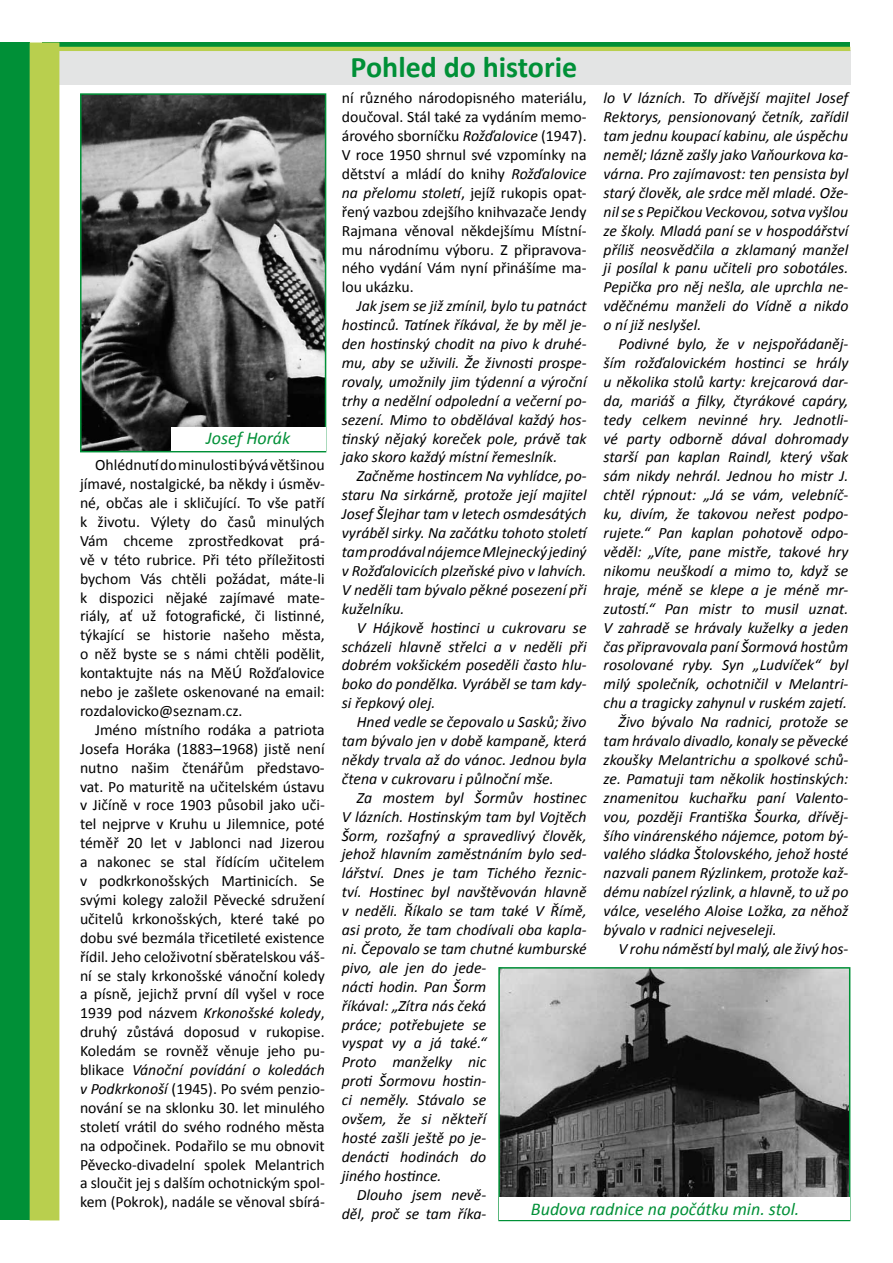
<style>
.page{position:relative;width:893px;height:1263px;background:#fff}
.page>*{position:absolute;margin:0;border:0;box-sizing:border-box;transform-origin:0 0}
.t1{font:700 30px "Calibri";color:#009037}
.t2{font:italic 18px "Calibri";color:#009037}
.t3{font:italic 15.75px/18.9px "Calibri";color:#000;text-align:justify}
.t4{font:15.75px/18.9px "Calibri";color:#000;text-align:justify}
.s1{font-style:italic}
</style>
<div class="page">
<svg style="left:59px;top:43px;width:791px;height:4px;background:#0a9338"></svg>
<div style="left:52px;top:51px;width:798px;height:34px;background:#e3e4e4"></div>
<hr style="left:55px;top:47px;width:795px;height:4px;background:#b9cf4e">
<div style="left:0;top:43px;width:30px;height:1177px;background:#009037"></div>
<div style="left:30px;top:43px;width:29px;height:1177px;background:#b9cf4e"></div>
<img style="left:83px;top:96px;width:240px;height:353px">
<div style="left:80px;top:93px;width:246px;height:359px;border:2px solid #009037"></div>
<div style="left:171px;top:428px;width:154px;height:23px;background:#fff"></div>
<img style="left:501px;top:970px;width:346px;height:227px">
<div style="left:498px;top:967px;width:352px;height:254px;border:2px solid #009037"></div>
<div style="left:499px;top:1197px;width:351px;height:23px;background:#fff"></div>
<p class="t2" style="left:206px;top:426px;width:86px">Josef Horák</p>
<p class="t4" style="left:80px;top:455px;width:246px;text-indent:15px">Ohlédnutí do minulosti bývá většinou jímavé, nostalgické, ba někdy i úsměv&shy;né, občas ale i skličující. To vše patří k životu. Výlety do časů minulých Vám chceme zprostředkovat prá&shy;vě v této rubrice. Při této příležitosti bychom Vás chtěli požádat, máte-li k dispozici nějaké zajímavé mate&shy;riály, ať už fotografické, či listinné, týkající se historie našeho města, o něž byste se s námi chtěli podělit, kontaktujte nás na MěÚ Rožďalovice nebo je zašlete oskenované na email: rozdalovicko@seznam.cz.</p>
<p class="t4" style="left:80px;top:719px;width:246px;text-indent:15px">Jméno místního rodáka a patriota Josefa Horáka (1883–1968) jistě není nutno našim čtenářům představo&shy;vat. Po maturitě na učitelském ústavu v Jičíně v roce 1903 působil jako uči&shy;tel nejprve v Kruhu u Jilemnice, poté téměř 20 let v Jablonci nad Jizerou a nakonec se stal řídícím učitelem v podkrkonošských Martinicích. Se svými kolegy založil Pěvecké sdružení učitelů krkonošských, které také po dobu své bezmála třicetileté existence řídil. Jeho celoživotní sběratelskou váš&shy;ní se staly krkonošské vánoční koledy a písně, jejichž první díl vyšel v roce 1939 pod názvem <span class="s1">Krkonošské koledy</span>, druhý zůstává doposud v rukopise.<br>Koledám se rovněž věnuje jeho pu&shy;blikace <span class="s1">Vánoční povídání o koledách v Podkrkonoší</span> (1945). Po svém penzio&shy;nování se na sklonku 30. let minulého století vrátil do svého rodného města na odpočinek. Podařilo se mu obnovit Pěvecko-divadelní spolek Melantrich a sloučit jej s dalším ochotnickým spol&shy;kem (Pokrok), nadále se věnoval sbírá-</p>
<h1 class="t1" style="left:351px;top:48px;width:228px">Pohled do historie</h1>
<p class="t4" style="left:342px;top:88px;width:246px">ní různého národopisného materiálu, doučoval. Stál také za vydáním memo&shy;árového sborníčku <span class="s1">Rožďalovice</span> (1947).<br>V roce 1950 shrnul své vzpomínky na dětství a mládí do knihy <span class="s1">Rožďalovice na přelomu století</span>, jejíž rukopis opat&shy;řený vazbou zdejšího knihvazače Jendy Rajmana věnoval někdejšímu Místní&shy;mu národnímu výboru. Z připravova&shy;ného vydání Vám nyní přinášíme ma&shy;lou ukázku.</p>
<p class="t3" style="left:342px;top:296px;width:246px;text-indent:15px">Jak jsem se již zmínil, bylo tu patnáct hostinců. Tatínek říkával, že by měl je&shy;den hostinský chodit na pivo k druhé&shy;mu, aby se uživili. Že živnosti prospe&shy;rovaly, umožnily jim týdenní a výroční trhy a nedělní odpolední a večerní po&shy;sezení. Mimo to obdělával každý hos&shy;tinský nějaký koreček pole, právě tak jako skoro každý místní řemeslník.</p>
<p class="t3" style="left:342px;top:466px;width:247px;text-indent:15px">Začněme hostincem Na vyhlídce, po&shy;staru Na sirkárně, protože její majitel Josef Šlejhar tam v letech osmdesátých vyráběl sirky. Na začátku tohoto století tam prodával nájemce Mlejnecký jediný v Rožďalovicích plzeňské pivo v lahvích.<br>V neděli tam bývalo pěkné posezení při kuželníku.</p>
<p class="t3" style="left:342px;top:617px;width:246px;text-indent:15px">V Hájkově hostinci u cukrovaru se scházeli hlavně střelci a v neděli při dobrém vokšickém poseděli často hlu&shy;boko do pondělka. Vyráběl se tam kdy&shy;si řepkový olej.</p>
<p class="t3" style="left:342px;top:712px;width:246px;text-indent:15px">Hned vedle se čepovalo u Sasků; živo tam bývalo jen v době kampaně, která někdy trvala až do vánoc. Jednou byla čtena v cukrovaru i půlnoční mše.</p>
<p class="t3" style="left:357px;top:787px;width:231px">Za mostem byl Šormův hostinec</p>
<p class="t3" style="left:342px;top:806px;width:246px">V lázních. Hostinským tam byl Vojtěch</p>
<p class="t3" style="left:342px;top:825px;width:246px">Šorm, rozšafný a spravedlivý člověk,</p>
<p class="t3" style="left:342px;top:844px;width:246px">jehož hlavním zaměstnáním bylo sed-</p>
<p class="t3" style="left:342px;top:863px;width:246px">lářství. Dnes je tam Tichého řeznic-</p>
<p class="t3" style="left:342px;top:882px;width:246px">tví. Hostinec byl navštěvován hlavně</p>
<p class="t3" style="left:342px;top:901px;width:246px">v neděli. Říkalo se tam také V Římě,</p>
<p class="t3" style="left:342px;top:920px;width:246px">asi proto, že tam chodívali oba kapla-</p>
<p class="t3" style="left:342px;top:938px;width:246px">ni. Čepovalo se tam chutné kumburské</p>
<p class="t3" style="left:342px;top:957px;width:146px">pivo, ale jen do jede-</p>
<p class="t3" style="left:342px;top:976px;width:146px">nácti hodin. Pan Šorm</p>
<p class="t3" style="left:342px;top:995px;width:146px">říkával: „Zítra nás čeká</p>
<p class="t3" style="left:342px;top:1014px;width:146px">práce; potřebujete se</p>
<p class="t3" style="left:342px;top:1033px;width:146px">vyspat vy a já také.“</p>
<p class="t3" style="left:342px;top:1052px;width:146px">Proto manželky nic</p>
<p class="t3" style="left:342px;top:1071px;width:146px">proti Šormovu hostin-</p>
<p class="t3" style="left:342px;top:1090px;width:146px">ci neměly. Stávalo se</p>
<p class="t3" style="left:342px;top:1109px;width:146px">ovšem, že si někteří</p>
<p class="t3" style="left:342px;top:1127px;width:146px">hosté zašli ještě po je-</p>
<p class="t3" style="left:342px;top:1146px;width:146px">denácti hodinách do</p>
<p class="t3" style="left:342px;top:1165px;width:101px">jiného hostince.</p>
<p class="t3" style="left:357px;top:1184px;width:131px">Dlouho jsem nevě-</p>
<p class="t3" style="left:342px;top:1203px;width:146px">děl, proč se tam říka-</p>
<p class="t3" style="left:604px;top:88px;width:246px">lo V lázních. To dřívější majitel Josef Rektorys, pensionovaný četník, zařídil tam jednu koupací kabinu, ale úspěchu neměl; lázně zašly jako Vaňourkova ka&shy;várna. Pro zajímavost: ten pensista byl starý člověk, ale srdce měl mladé. Ože&shy;nil se s Pepičkou Veckovou, sotva vyšlou ze školy. Mladá paní se v hospodářství příliš neosvědčila a zklamaný manžel ji posílal k panu učiteli pro sobotáles.<br>Pepička pro něj nešla, ale uprchla ne&shy;vděčnému manželi do Vídně a nikdo o ní již neslyšel.</p>
<p class="t3" style="left:619px;top:334px;width:231px">Podivné bylo, že v nejspořádaněj-</p>
<p class="t3" style="left:604px;top:353px;width:246px">ším rožďalovickém hostinci se hrály</p>
<p class="t3" style="left:604px;top:371px;width:246px">u několika stolů karty: krejcarová dar-</p>
<p class="t3" style="left:604px;top:390px;width:246px">da, mariáš a filky, čtyrákové capáry,</p>
<p class="t3" style="left:604px;top:409px;width:246px">tedy celkem nevinné hry. Jednotli-</p>
<p class="t3" style="left:604px;top:428px;width:246px">vé party odborně dával dohromady</p>
<p class="t3" style="left:604px;top:447px;width:246px">starší pan kaplan Raindl, který však</p>
<p class="t3" style="left:604px;top:466px;width:246px">sám nikdy nehrál. Jednou ho mistr J.</p>
<p class="t3" style="left:604px;top:485px;width:246px">chtěl rýpnout: „Já se vám, velebníč-</p>
<p class="t3" style="left:604px;top:504px;width:246px">ku, divím, že takovou neřest podpo-</p>
<p class="t3" style="left:604px;top:523px;width:246px">rujete.“ Pan kaplan pohotově odpo-</p>
<p class="t3" style="left:604px;top:542px;width:246px">věděl: „Víte, pane mistře, takové hry</p>
<p class="t3" style="left:604px;top:560px;width:246px">nikomu neuškodí a mimo to, když se</p>
<p class="t3" style="left:604px;top:579px;width:246px">hraje, méně se klepe a je méně mr-</p>
<p class="t3" style="left:604px;top:598px;width:246px">zutostí.“ Pan mistr to musil uznat.</p>
<p class="t3" style="left:604px;top:617px;width:246px">V zahradě se hrávaly kuželky a jeden</p>
<p class="t3" style="left:604px;top:636px;width:246px">čas připravovala paní Šormová hostům</p>
<p class="t3" style="left:604px;top:655px;width:246px">rosolované ryby. Syn „Ludvíček“ byl</p>
<p class="t3" style="left:604px;top:674px;width:246px">milý společník, ochotničil v Melantri-</p>
<p class="t3" style="left:604px;top:693px;width:245px">chu a tragicky zahynul v ruském zajetí.</p>
<p class="t3" style="left:619px;top:712px;width:231px">Živo bývalo Na radnici, protože se</p>
<p class="t3" style="left:604px;top:731px;width:246px">tam hrávalo divadlo, konaly se pěvecké</p>
<p class="t3" style="left:604px;top:749px;width:246px">zkoušky Melantrichu a spolkové schů-</p>
<p class="t3" style="left:604px;top:768px;width:246px">ze. Pamatuji tam několik hostinských:</p>
<p class="t3" style="left:604px;top:787px;width:246px">znamenitou kuchařku paní Valento-</p>
<p class="t3" style="left:604px;top:806px;width:246px">vou, později Františka Šourka, dřívěj-</p>
<p class="t3" style="left:604px;top:825px;width:246px">šího vinárenského nájemce, potom bý-</p>
<p class="t3" style="left:604px;top:844px;width:246px">valého sládka Štolovského, jehož hosté</p>
<p class="t3" style="left:604px;top:863px;width:246px">nazvali panem Rýzlinkem, protože kaž-</p>
<p class="t3" style="left:604px;top:882px;width:246px">dému nabízel rýzlink, a hlavně, to už po</p>
<p class="t3" style="left:604px;top:901px;width:246px">válce, veselého Aloise Ložka, za něhož</p>
<p class="t3" style="left:604px;top:920px;width:175px">bývalo v radnici nejveseleji.</p>
<p class="t3" style="left:619px;top:938px;width:231px">V rohu náměstí byl malý, ale živý hos-</p>
<p class="t2" style="left:531px;top:1197px;width:270px">Budova radnice na počátku min. stol.</p>
</div>
